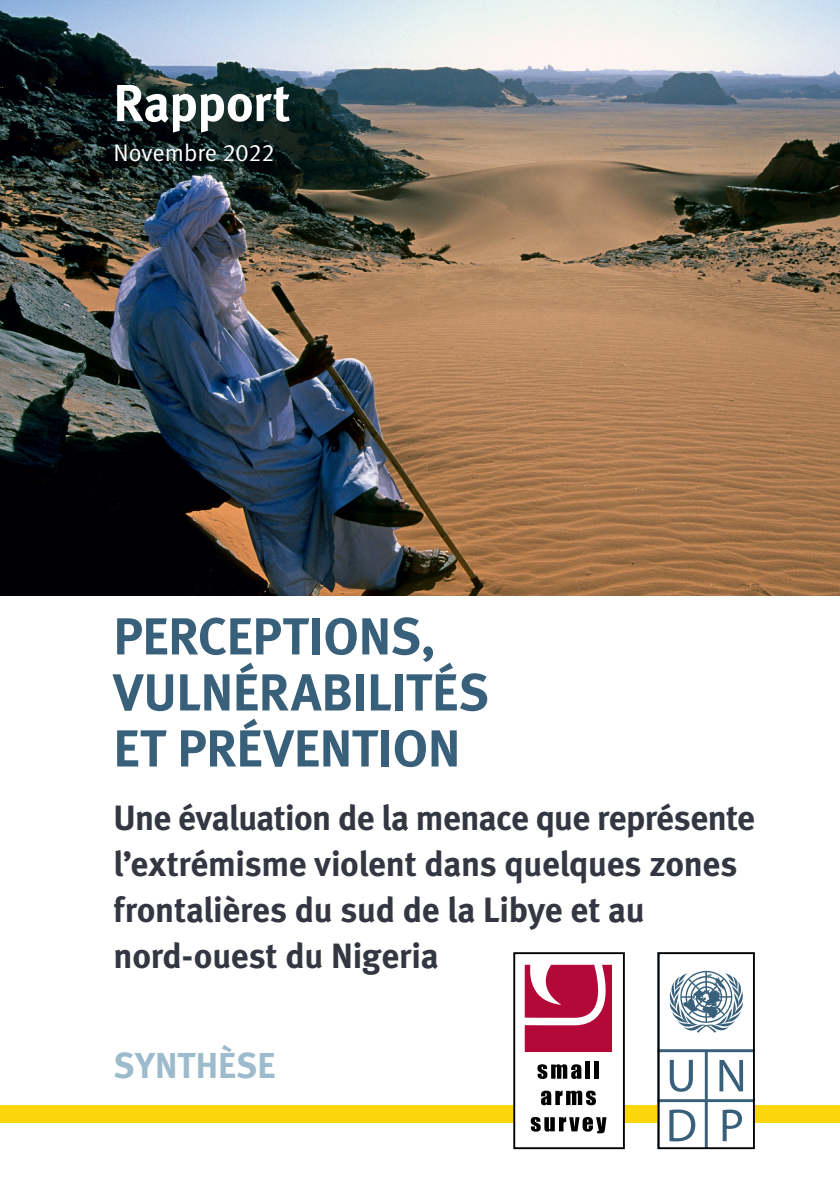
<style>
.page{position:relative;width:840px;height:1191px;background:#fff}
.page>*{position:absolute;margin:0;border:0;box-sizing:border-box;transform-origin:0 0}
.t1{font:700 52px/56px "Meta";color:#39607a}
.t2{font:700 52px "Meta";letter-spacing:-.01em;color:#fff}
.t3{font:700 36px "Meta";letter-spacing:.015em;color:#9cbccd}
.t4{font:700 35px/46px "Meta";letter-spacing:-.01em;color:#343741}
.t5{font:24px "Meta Normal";color:#fff}
.s1{font-family:"Meta Normal Expert"}
</style>
<div class="page">
<div style="left:0;top:1106px;width:839px;height:17px;background:#fcd60b"></div>
<div style="left:514px;top:953px;width:109px;height:195px;background:#fff"></div>
<div style="left:513px;top:952px;width:111px;height:197px;border:2px solid #000"></div>
<div style="left:522px;top:962px;width:91px;height:92px;background:#b30838;border:2px solid #fff"></div>
<svg style="left:516px;top:954px;width:102px;height:75px"></svg>
<svg style="left:537px;top:1064px;width:44px;height:15px"></svg>
<hr style="left:585px;top:1061px;width:4px;height:17px;background:#000">
<hr style="left:594px;top:1061px;width:4px;height:17px;background:#000">
<svg style="left:541px;top:1090px;width:54px;height:15px"></svg>
<svg style="left:530px;top:1117px;width:76px;height:16px"></svg>
<svg style="left:660px;top:970px;width:91px;height:176px"></svg>
<img style="left:0;top:0;width:839px;height:595px">
<div style="left:657px;top:952px;width:97px;height:197px;border:2px solid #000"></div>
<h1 class="t2" style="left:113px;top:70px;width:178px">Rapport</h1>
<p class="t5" style="left:113px;top:139px;width:162px">Novembre <span class="s1">2022</span></p>
<h1 class="t1" style="left:113px;top:607px;width:376px">PERCEPTIONS,<br>VULNÉRABILITÉS<br>ET PRÉVENTION</h1>
<p class="t4" style="left:113px;top:793px;width:642px">Une évaluation de la menace que représente l’extrémisme violent dans quelques zones frontalières du sud de la Libye et au nord-ouest du Nigeria</p>
<p class="t3" style="left:113px;top:1042px;width:163px">SYNTHÈSE</p>
</div>
